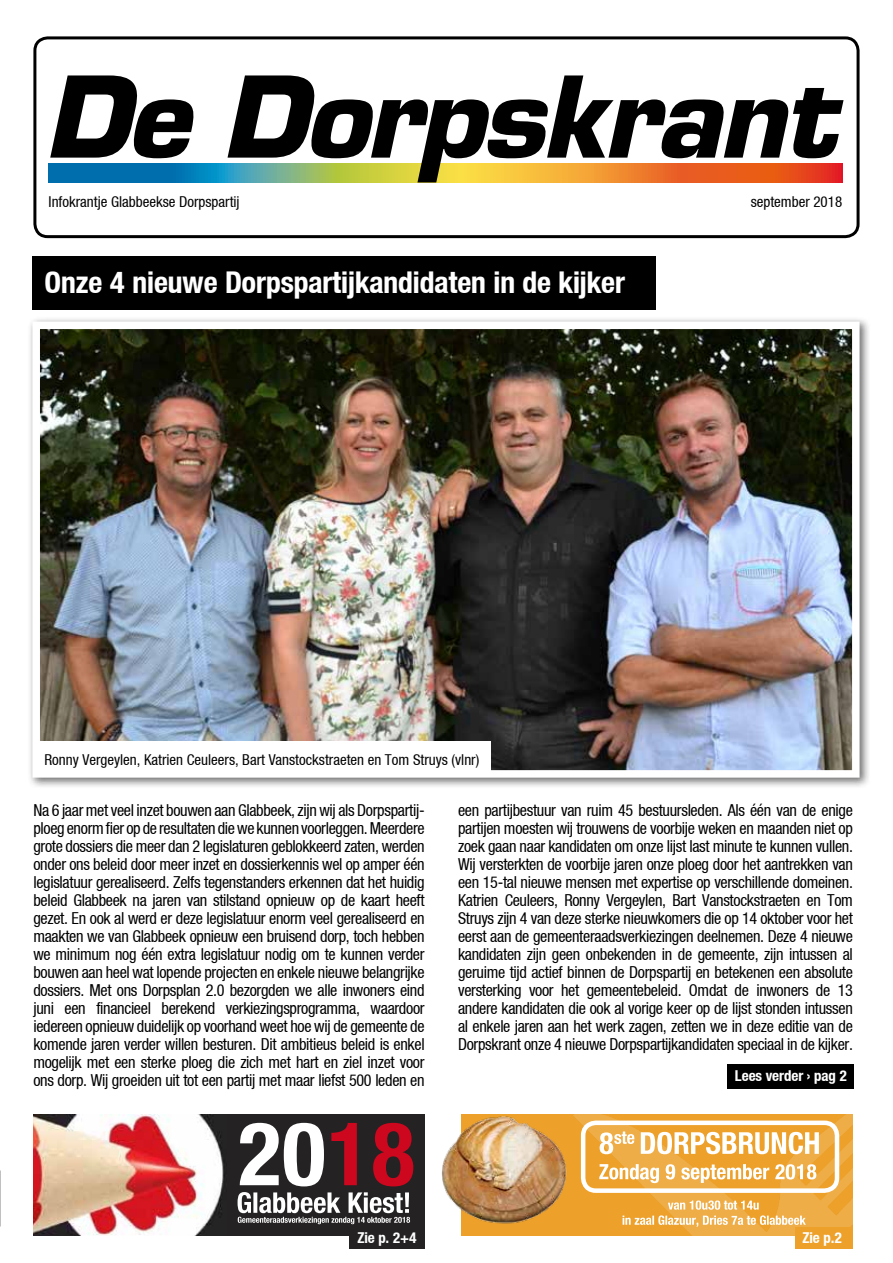
<style>
.page{position:relative;width:893px;height:1263px;background:#fff}
.page>*{position:absolute;margin:0;border:0;box-sizing:border-box;transform-origin:0 0}
.t1{font:italic 700 109.5px "Eurostile LT Std";letter-spacing:-.03em;color:#000}
.t2{font:30px "Heavenetica Cond 7 Bold SH";color:#fff}
.t3{font:16.5px/18px "Heavenetica Cond 5 SH";letter-spacing:-.02em;color:#000;text-align:justify}
.t4{font:15px "Heavenetica Cond 5 SH";color:#000}
.t5{font:15px "Heavenetica Cond 7 Bold SH";color:#fff}
</style>
<div class="page">
<div style="left:27px;top:316px;width:844px;height:473px;background:#000;opacity:.57"></div>
<img style="left:29px;top:318px;width:834px;height:463px">
<div style="left:33px;top:36px;width:826px;height:202px;border:3px solid #000;border-radius:13px"></div>
<svg style="left:49px;top:163px;width:794px;height:19px;background:#a5925a"></svg>
<div style="left:32px;top:256px;width:623px;height:54px;background:#000"></div>
<img style="left:33px;top:1114px;width:195px;height:121px">
<div style="left:228px;top:1114px;width:197px;height:121px;background:#242223"></div>
<div style="left:350px;top:1227px;width:75px;height:22px;background:#242223"></div>
<svg style="left:238px;top:1192px;width:172px;height:32px"></svg>
<svg style="left:331px;top:1123px;width:82px;height:63px"></svg>
<svg style="left:240px;top:1123px;width:84px;height:63px"></svg>
<img style="left:573px;top:1114px;width:280px;height:121px">
<svg style="left:599px;top:1164px;width:217px;height:19px"></svg>
<svg style="left:600px;top:1131px;width:219px;height:23px"></svg>
<svg style="left:623px;top:1200px;width:183px;height:27px;background:#f1ba65"></svg>
<div style="left:581px;top:1120px;width:258px;height:73px;border:4px solid #fff;border-radius:13px"></div>
<img style="left:413px;top:1114px;width:181px;height:115px">
<div style="left:795px;top:1227px;width:58px;height:22px;background:#eda12b"></div>
<div style="left:727px;top:1064px;width:126px;height:24px;background:#000"></div>
<div style="left:33px;top:741px;width:458px;height:33px;background:#fff"></div>
<h1 class="t1" style="left:45px;top:50px;width:792px">De Dorpskrant</h1>
<p class="t4" style="left:49px;top:192px;width:193px">Infokrantje Glabbeekse Dorpspartij</p>
<p class="t4" style="left:751px;top:192px;width:93px">september 2018</p>
<h2 class="t2" style="left:44px;top:263px;width:582px">Onze 4 nieuwe Dorpspartijkandidaten in de kijker</h2>
<p class="t4" style="left:44px;top:749px;width:436px">Ronny Vergeylen, Katrien Ceuleers, Bart Vanstockstraeten en Tom Struys (vlnr)</p>
<p class="t3" style="left:33px;top:800px;width:393px">Na 6 jaar met veel inzet bouwen aan Glabbeek, zijn wij als Dorpspartij&shy;ploeg enorm fier op de resultaten die we kunnen voorleggen. Meerdere grote dossiers die meer dan 2 legislaturen geblokkeerd zaten, werden onder ons beleid door meer inzet en dossierkennis wel op amper één legislatuur gerealiseerd. Zelfs tegenstanders erkennen dat het huidig beleid Glabbeek na jaren van stilstand opnieuw op de kaart heeft gezet. En ook al werd er deze legislatuur enorm veel gerealiseerd en maakten we van Glabbeek opnieuw een bruisend dorp, toch hebben we minimum nog één extra legislatuur nodig om te kunnen verder bouwen aan heel wat lopende projecten en enkele nieuwe belangrijke dossiers. Met ons Dorpsplan 2.0 bezorgden we alle inwoners eind juni een financieel berekend verkiezingsprogramma, waardoor iedereen opnieuw duidelijk op voorhand weet hoe wij de gemeente de komende jaren verder willen besturen. Dit ambitieus beleid is enkel mogelijk met een sterke ploeg die zich met hart en ziel inzet voor ons dorp. Wij groeiden uit tot een partij met maar liefst 500 leden en</p>
<p class="t3" style="left:458px;top:800px;width:396px">een partijbestuur van ruim 45 bestuursleden. Als één van de enige partijen moesten wij trouwens de voorbije weken en maanden niet op zoek gaan naar kandidaten om onze lijst last minute te kunnen vullen.<br>Wij versterkten de voorbije jaren onze ploeg door het aantrekken van een 15-tal nieuwe mensen met expertise op verschillende domeinen.<br>Katrien Ceuleers, Ronny Vergeylen, Bart Vanstockstraeten en Tom Struys zijn 4 van deze sterke nieuwkomers die op 14 oktober voor het eerst aan de gemeenteraadsverkiezingen deelnemen. Deze 4 nieuwe kandidaten zijn geen onbekenden in de gemeente, zijn intussen al geruime tijd actief binnen de Dorpspartij en betekenen een absolute versterking voor het gemeentebeleid. Omdat de inwoners de 13 andere kandidaten die ook al vorige keer op de lijst stonden intussen al enkele jaren aan het werk zagen, zetten we in deze editie van de Dorpskrant onze 4 nieuwe Dorpspartijkandidaten speciaal in de kijker.</p>
<p class="t5" style="left:735px;top:1066px;width:114px">Lees verder › pag 2</p>
<p class="t5" style="left:357px;top:1228px;width:61px">Zie p. 2+4</p>
<p class="t5" style="left:802px;top:1228px;width:41px">Zie p.2</p>
</div>
